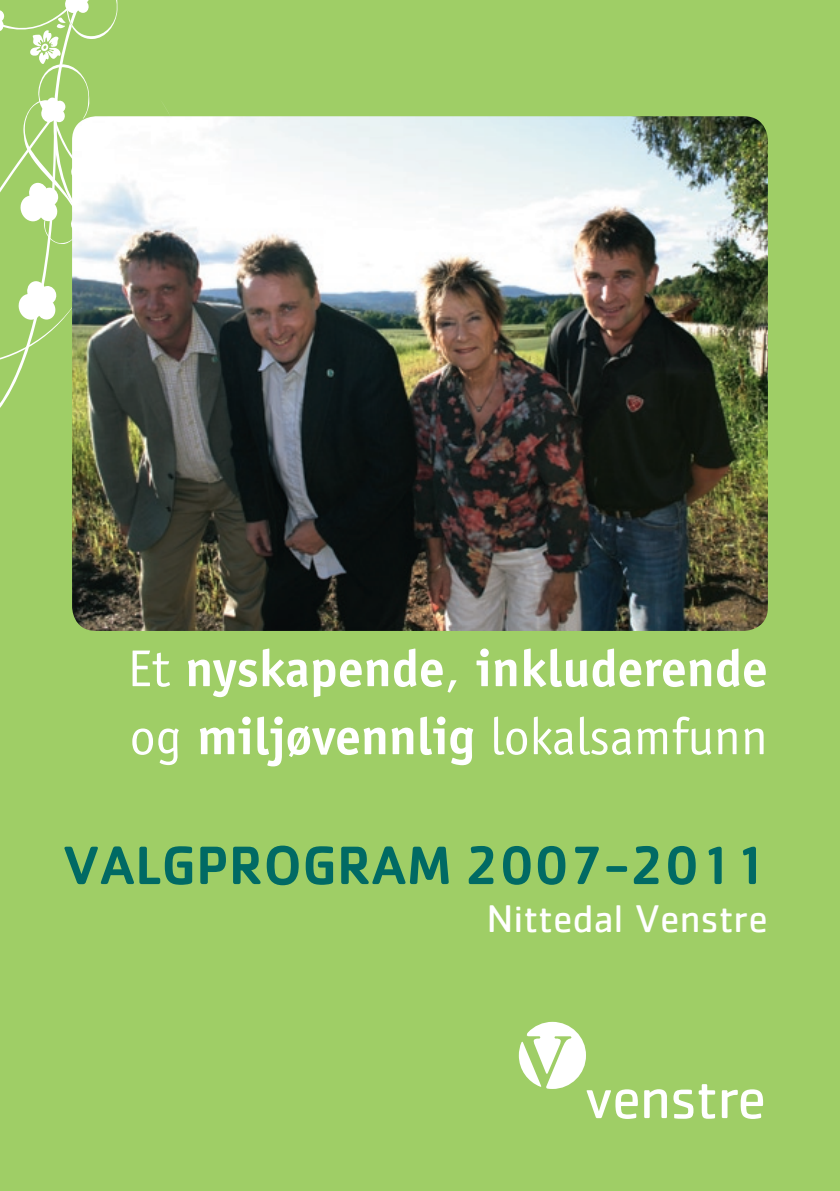
<style>
.page{position:relative;width:840px;height:1191px;background:#fff}
.page>*{position:absolute;margin:0;border:0;box-sizing:border-box;transform-origin:0 0}
.t1{font:500 56px "Cachet";color:#006a64}
.t2{font:700 52px/68px "Officina Sans";color:#fff}
.t3{font:40px "Cachet";color:#fff}
.s1{font-weight:400}
</style>
<div class="page">
<div style="left:0;top:0;width:839px;height:1191px;background:#9fce66"></div>
<svg style="left:673px;top:1084px;width:41px;height:34px"></svg>
<svg style="left:721px;top:1089px;width:41px;height:30px"></svg>
<svg style="left:644px;top:1089px;width:22px;height:29px"></svg>
<svg style="left:518px;top:1021px;width:119px;height:98px"></svg>
<svg style="left:0;top:0;width:169px;height:408px"></svg>
<img style="left:72px;top:116px;width:695px;height:514px;border-radius:24px">
<p class="t2" style="left:127px;top:634px;width:641px"><span class="s1">Et</span> nyskapende<span class="s1">,</span> inkluderende <span class="s1">og</span> miljøvennlig <span class="s1">lokalsamfunn</span></p>
<p class="t1" style="left:62px;top:831px;width:706px">VALGPROGRAM 2007-2011</p>
<p class="t3" style="left:486px;top:895px;width:282px">Nittedal Venstre</p>
</div>
